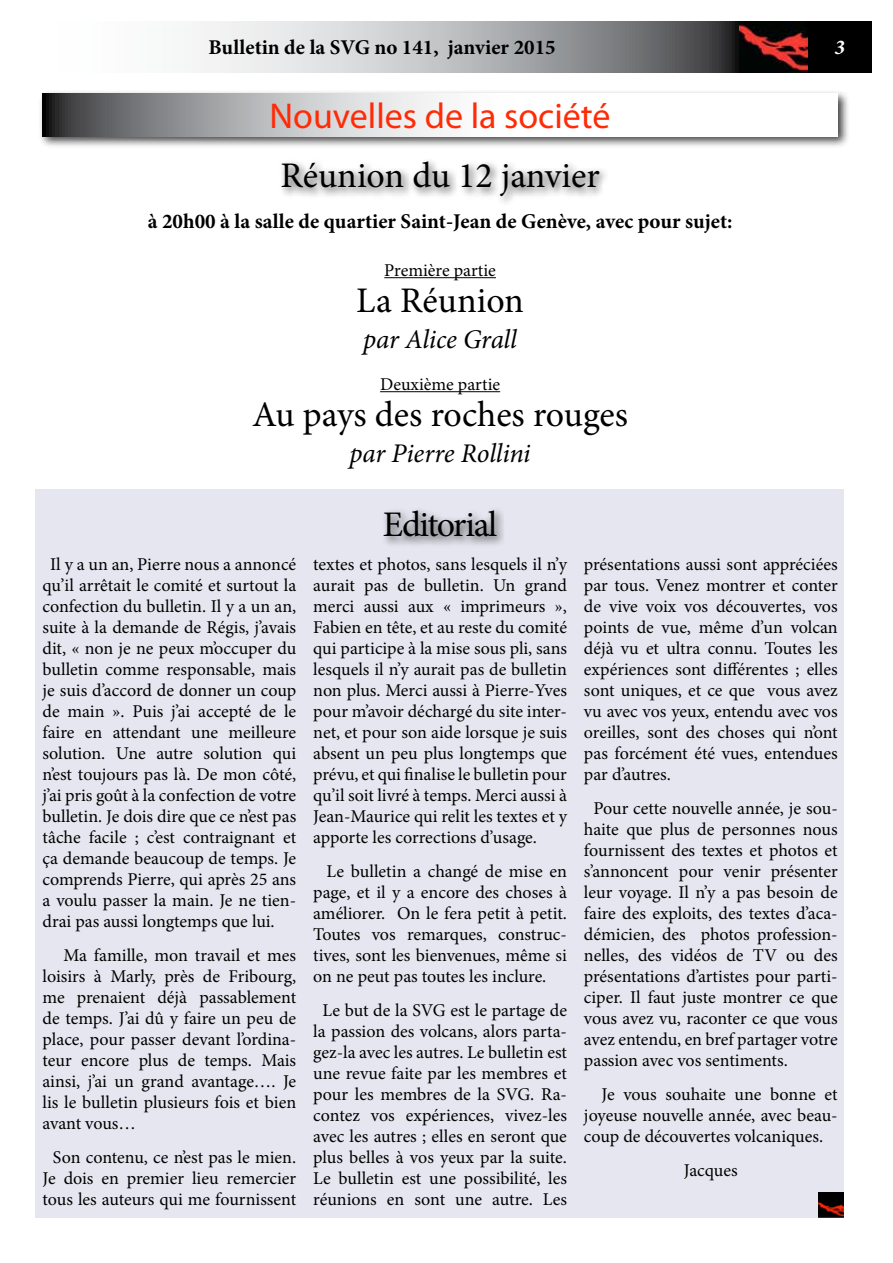
<style>
.page{position:relative;width:893px;height:1263px;background:#fff}
.page>*{position:absolute;margin:0;border:0;box-sizing:border-box;transform-origin:0 0}
.t1{font:36px "Minion Pro";color:#000}
.t2{font:36px "Myriad Pro";color:#ff2b06}
.t3{font:36px "Minion Pro";letter-spacing:-.04em;color:#000}
.t4{font:italic 27px "Minion Pro";letter-spacing:-.01em;color:#000}
.t5{font:700 21px "Minion Pro";color:#000}
.t6{font:italic 700 21px "Minion Pro";color:#fff}
.t7{font:18px/21px "Minion Pro";color:#000;text-align:justify}
</style>
<div class="page">
<div style="left:35px;top:489px;width:809px;height:729px;background:#e6e6f0"></div>
<div style="left:39px;top:90px;width:811px;height:59px;background:#000;opacity:.75"></div>
<svg style="left:43px;top:94px;width:795px;height:42px"></svg>
<div style="left:278px;top:158px;width:332px;height:49px;background:#000;opacity:.75"></div>
<hr style="left:384px;top:277px;width:112px;height:1px;background:#000">
<hr style="left:380px;top:391px;width:120px;height:1px;background:#000">
<div style="left:380px;top:506px;width:127px;height:42px;background:#000;opacity:.75"></div>
<img style="left:818px;top:1192px;width:26px;height:26px">
<svg style="left:195px;top:21px;width:677px;height:51px;background:#9a9b9d"></svg>
<img style="left:740px;top:21px;width:68px;height:51px">
<p class="t5" style="left:208px;top:33px;width:349px">Bulletin de la SVG no 141, janvier 2015</p>
<p class="t6" style="left:835px;top:33px;width:12px">3</p>
<h1 class="t2" style="left:270px;top:94px;width:342px">Nouvelles de la société</h1>
<h1 class="t1" style="left:280px;top:152px;width:321px">Réunion du 12 janvier</h1>
<p class="t5" style="left:148px;top:206px;width:586px">à 20h00 à la salle de quartier Saint-Jean de Genève, avec pour sujet:</p>
<p class="t7" style="left:384px;top:260px;width:113px">Première partie</p>
<h1 class="t1" style="left:356px;top:276px;width:169px">La Réunion</h1>
<h2 class="t4" style="left:363px;top:321px;width:155px">par Alice Grall</h2>
<p class="t7" style="left:380px;top:374px;width:122px">Deuxième partie</p>
<h1 class="t1" style="left:252px;top:390px;width:377px">Au pays des roches rouges</h1>
<h2 class="t4" style="left:350px;top:435px;width:183px">par Pierre Rollini</h2>
<p class="t7" style="left:43px;top:554px;width:255px;text-indent:8px">Il y a un an, Pierre nous a annoncé qu’il arrêtait le comité et surtout la confection du bulletin. Il y a un an, suite à la demande de Régis, j’avais dit, « non je ne peux m’occuper du bulletin comme responsable, mais je suis d’accord de donner un coup de main ». Puis j’ai accepté de le faire en attendant une meilleure solution. Une autre solution qui n’est toujours pas là. De mon côté, j’ai pris goût à la confection de votre bulletin. Je dois dire que ce n’est pas tâche facile ; c’est contraignant et ça demande beaucoup de temps. Je comprends Pierre, qui après 25 ans a voulu passer la main. Je ne tien&shy;drai pas aussi longtemps que lui.</p>
<p class="t7" style="left:43px;top:945px;width:255px;text-indent:21px">Ma famille, mon travail et mes loisirs à Marly, près de Fribourg, me prenaient déjà passablement de temps. J’ai dû y faire un peu de place, pour passer devant l’ordina&shy;teur encore plus de temps. Mais ainsi, j’ai un grand avantage…. Je lis le bulletin plusieurs fois et bien avant vous…</p>
<p class="t7" style="left:43px;top:1147px;width:255px;text-align:center">Son contenu, ce n’est pas le mien.<br>Je dois en premier lieu remercier tous les auteurs qui me fournissent</p>
<h1 class="t3" style="left:383px;top:500px;width:116px">Editorial</h1>
<p class="t7" style="left:313px;top:554px;width:255px">textes et photos, sans lesquels il n’y aurait pas de bulletin. Un grand merci aussi aux « imprimeurs », Fabien en tête, et au reste du comité qui participe à la mise sous pli, sans lesquels il n’y aurait pas de bulletin non plus. Merci aussi à Pierre-Yves pour m’avoir déchargé du site inter&shy;net, et pour son aide lorsque je suis absent un peu plus longtemps que prévu, et qui finalise le bulletin pour qu’il soit livré à temps. Merci aussi à Jean-Maurice qui relit les textes et y apporte les corrections d’usage.</p>
<p class="t7" style="left:313px;top:861px;width:255px;text-indent:13px">Le bulletin a changé de mise en page, et il y a encore des choses à améliorer. On le fera petit à petit.<br>Toutes vos remarques, construc&shy;tives, sont les bienvenues, même si on ne peut pas toutes les inclure.</p>
<p class="t7" style="left:313px;top:1000px;width:255px;text-align:center">Le but de la SVG est le partage de la passion des volcans, alors parta&shy;gez-la avec les autres. Le bulletin est une revue faite par les membres et pour les membres de la SVG. Ra&shy;contez vos expériences, vivez-les avec les autres ; elles en seront que plus belles à vos yeux par la suite.<br>Le bulletin est une possibilité, les réunions en sont une autre. Les</p>
<p class="t7" style="left:584px;top:554px;width:255px">présentations aussi sont appréciées par tous. Venez montrer et conter de vive voix vos découvertes, vos points de vue, même d’un volcan déjà vu et ultra connu. Toutes les expériences sont différentes ; elles sont uniques, et ce que vous avez vu avec vos yeux, entendu avec vos oreilles, sont des choses qui n’ont pas forcément été vues, entendues par d’autres.</p>
<p class="t7" style="left:584px;top:798px;width:255px;text-indent:10px">Pour cette nouvelle année, je sou&shy;haite que plus de personnes nous fournissent des textes et photos et s’annoncent pour venir présenter leur voyage. Il n’y a pas besoin de faire des exploits, des textes d’aca&shy;démicien, des photos profession&shy;nelles, des vidéos de TV ou des présentations d’artistes pour parti&shy;ciper. Il faut juste montrer ce que vous avez vu, raconter ce que vous avez entendu, en bref partager votre passion avec vos sentiments.</p>
<p class="t7" style="left:584px;top:1084px;width:255px;text-indent:17px">Je vous souhaite une bonne et joyeuse nouvelle année, avec beau&shy;coup de découvertes volcaniques.</p>
<p class="t7" style="left:684px;top:1159px;width:55px">Jacques</p>
</div>
